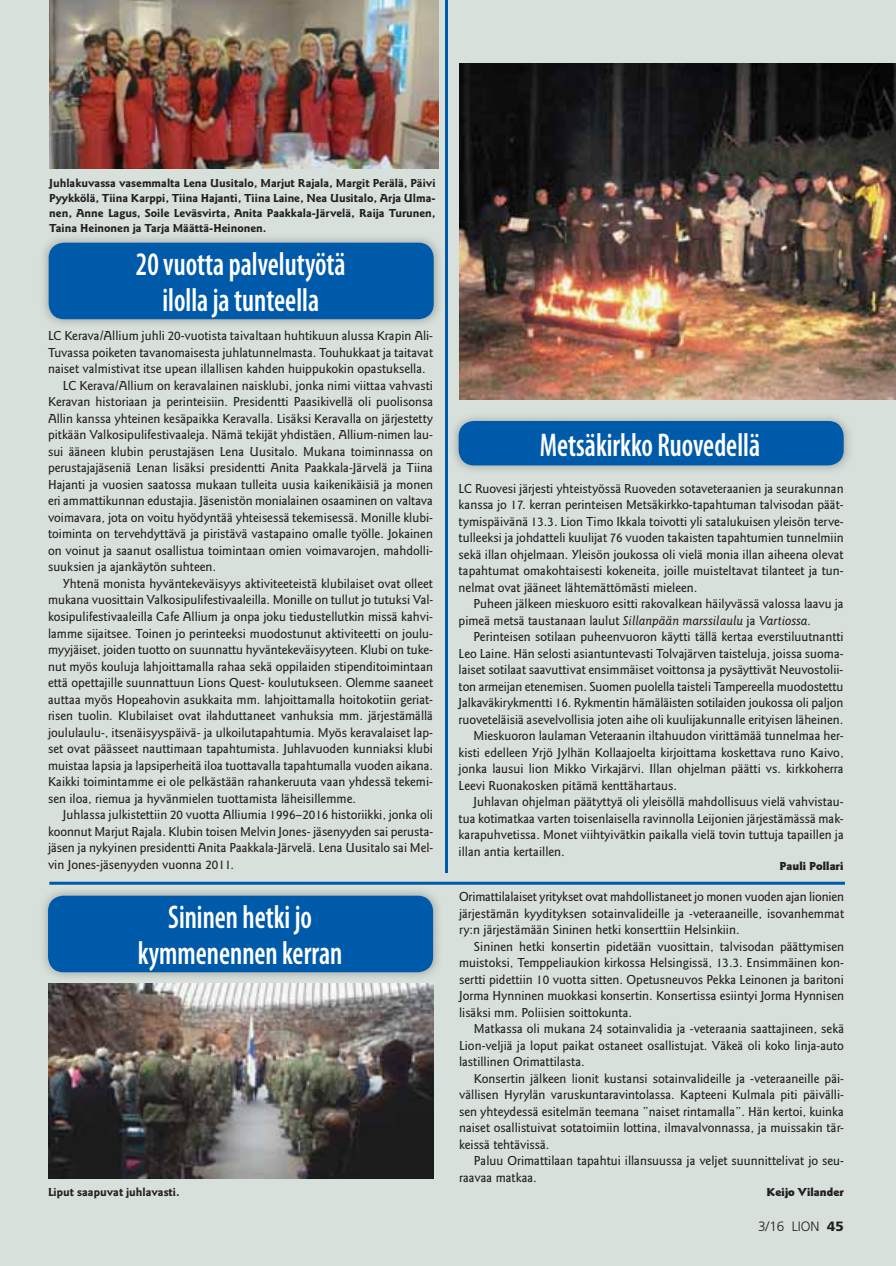
<style>
.page{position:relative;width:896px;height:1266px;background:#fff}
.page>*{position:absolute;margin:0;border:0;box-sizing:border-box;transform-origin:0 0}
.t1{font:600 condensed 33px/36px "Myriad Pro";color:#fff;text-align:center;scale:.85 1}
.t2{font:500 13.5px/16.5px "Goudy Sans";color:#231f20;text-align:justify}
.t3{font:300 13.5px "Frutiger LT Std";color:#231f20}
.t4{font:700 12px/15px "Goudy Sans";color:#231f20;text-align:justify}
.t5{font:900 12px "Goudy Sans";color:#231f20}
.s1{font-style:italic}
.s2{font-weight:900}
</style>
<div class="page">
<div style="left:0;top:0;width:895px;height:1265px;background:#d8e0dc"></div>
<img style="left:49px;top:0;width:389px;height:168px">
<img style="left:43px;top:238px;width:396px;height:86px">
<div style="left:49px;top:243px;width:384px;height:76px;background:#005aaa;border-radius:15px"></div>
<img style="left:454px;top:417px;width:395px;height:54px">
<div style="left:458px;top:421px;width:385px;height:44px;background:#005aaa;border-radius:15px"></div>
<img style="left:43px;top:891px;width:395px;height:86px">
<div style="left:48px;top:895px;width:385px;height:77px;background:#005aaa;border-radius:15px"></div>
<hr style="left:445px;top:0;width:3px;height:873px;background:#005aaa">
<hr style="left:49px;top:881px;width:795px;height:3px;background:#005aaa">
<img style="left:459px;top:64px;width:436px;height:336px">
<img style="left:48px;top:983px;width:385px;height:195px">
<p class="t4" style="left:49px;top:177px;width:388px">Juhlakuvassa vasemmalta Lena Uusitalo, Marjut Rajala, Margit Perälä, Päivi Pyykkölä, Tiina Karppi, Tiina Hajanti, Tiina Laine, Nea Uusitalo, Arja Ulma&shy;nen, Anne Lagus, Soile Leväsvirta, Anita Paakkala-Järvelä, Raija Turunen, Taina Heinonen ja Tarja Määttä-Heinonen.</p>
<h1 class="t1" style="left:136px;top:246px;width:248px">20 vuotta palvelutyötä ilolla ja tunteella</h1>
<p class="t2" style="left:48px;top:329px;width:386px">LC Kerava/Allium juhli 20-vuotista taivaltaan huhtikuun alussa Krapin Ali-</p>
<p class="t2" style="left:48px;top:345px;width:386px">Tuvassa poiketen tavanomaisesta juhlatunnelmasta. Touhukkaat ja taitavat</p>
<p class="t2" style="left:48px;top:362px;width:379px">naiset valmistivat itse upean illallisen kahden huippukokin opastuksella.</p>
<p class="t2" style="left:63px;top:378px;width:371px">LC Kerava/Allium on keravalainen naisklubi, jonka nimi viittaa vahvasti</p>
<p class="t2" style="left:48px;top:395px;width:386px">Keravan historiaan ja perinteisiin. Presidentti Paasikivellä oli puolisonsa</p>
<p class="t2" style="left:48px;top:411px;width:386px">Allin kanssa yhteinen kesäpaikka Keravalla. Lisäksi Keravalla on järjestetty</p>
<p class="t2" style="left:48px;top:428px;width:386px">pitkään Valkosipulifestivaaleja. Nämä tekijät yhdistäen, Allium-nimen lau-</p>
<p class="t2" style="left:48px;top:444px;width:386px">sui ääneen klubin perustajäsen Lena Uusitalo. Mukana toiminnassa on</p>
<p class="t2" style="left:48px;top:461px;width:386px">perustajajäseniä Lenan lisäksi presidentti Anita Paakkala-Järvelä ja Tiina</p>
<p class="t2" style="left:48px;top:477px;width:386px">Hajanti ja vuosien saatossa mukaan tulleita uusia kaikenikäisiä ja monen</p>
<p class="t2" style="left:48px;top:494px;width:386px">eri ammattikunnan edustajia. Jäsenistön monialainen osaaminen on valtava</p>
<p class="t2" style="left:48px;top:510px;width:386px">voimavara, jota on voitu hyödyntää yhteisessä tekemisessä. Monille klubi-</p>
<p class="t2" style="left:48px;top:527px;width:386px">toiminta on tervehdyttävä ja piristävä vastapaino omalle työlle. Jokainen</p>
<p class="t2" style="left:48px;top:543px;width:386px">on voinut ja saanut osallistua toimintaan omien voimavarojen, mahdolli-</p>
<p class="t2" style="left:48px;top:560px;width:170px">suuksien ja ajankäytön suhteen.</p>
<p class="t2" style="left:63px;top:576px;width:371px">Yhtenä monista hyväntekeväisyys aktiviteeteistä klubilaiset ovat olleet</p>
<p class="t2" style="left:48px;top:593px;width:386px">mukana vuosittain Valkosipulifestivaaleilla. Monille on tullut jo tutuksi Val-</p>
<p class="t2" style="left:48px;top:609px;width:386px">kosipulifestivaaleilla Cafe Allium ja onpa joku tiedustellutkin missä kahvi-</p>
<p class="t2" style="left:48px;top:626px;width:386px">lamme sijaitsee. Toinen jo perinteeksi muodostunut aktiviteetti on joulu-</p>
<p class="t2" style="left:48px;top:642px;width:386px">myyjäiset, joiden tuotto on suunnattu hyväntekeväisyyteen. Klubi on tuke-</p>
<p class="t2" style="left:48px;top:659px;width:386px">nut myös kouluja lahjoittamalla rahaa sekä oppilaiden stipenditoimintaan</p>
<p class="t2" style="left:48px;top:675px;width:386px">että opettajille suunnattuun Lions Quest- koulutukseen. Olemme saaneet</p>
<p class="t2" style="left:48px;top:692px;width:386px">auttaa myös Hopeahovin asukkaita mm. lahjoittamalla hoitokotiin geriat-</p>
<p class="t2" style="left:48px;top:708px;width:386px">risen tuolin. Klubilaiset ovat ilahduttaneet vanhuksia mm. järjestämällä</p>
<p class="t2" style="left:48px;top:725px;width:386px">joululaulu-, itsenäisyyspäivä- ja ulkoilutapahtumia. Myös keravalaiset lap-</p>
<p class="t2" style="left:48px;top:741px;width:386px">set ovat päässeet nauttimaan tapahtumista. Juhlavuoden kunniaksi klubi</p>
<p class="t2" style="left:48px;top:758px;width:386px">muistaa lapsia ja lapsiperheitä iloa tuottavalla tapahtumalla vuoden aikana.</p>
<p class="t2" style="left:48px;top:774px;width:386px">Kaikki toimintamme ei ole pelkästään rahankeruuta vaan yhdessä tekemi-</p>
<p class="t2" style="left:48px;top:791px;width:309px">sen iloa, riemua ja hyvänmielen tuottamista läheisillemme.</p>
<p class="t2" style="left:63px;top:807px;width:371px">Juhlassa julkistettiin 20 vuotta Alliumia 1996–2016 historiikki, jonka oli</p>
<p class="t2" style="left:48px;top:824px;width:386px">koonnut Marjut Rajala. Klubin toisen Melvin Jones- jäsenyyden sai perusta-</p>
<p class="t2" style="left:48px;top:840px;width:387px">jäsen ja nykyinen presidentti Anita Paakkala-Järvelä. Lena Uusitalo sai Mel-</p>
<p class="t2" style="left:48px;top:857px;width:187px">vin Jones-jäsenyyden vuonna 2011.</p>
<h1 class="t1" style="left:138px;top:898px;width:242px">Sininen hetki jo kymmenennen kerran</h1>
<h1 class="t1" style="left:539px;top:426px;width:261px">Metsäkirkko Ruovedellä</h1>
<p class="t2" style="left:458px;top:481px;width:386px">LC Ruovesi järjesti yhteistyössä Ruoveden sotaveteraanien ja seurakunnan kanssa jo 17. kerran perinteisen Metsäkirkko-tapahtuman talvisodan päät&shy;tymispäivänä 13.3. Lion Timo Ikkala toivotti yli satalukuisen yleisön terve&shy;tulleeksi ja johdatteli kuulijat 76 vuoden takaisten tapahtumien tunnelmiin sekä illan ohjelmaan. Yleisön joukossa oli vielä monia illan aiheena olevat tapahtumat omakohtaisesti kokeneita, joille muisteltavat tilanteet ja tun&shy;nelmat ovat jääneet lähtemättömästi mieleen.</p>
<p class="t2" style="left:458px;top:597px;width:386px;text-indent:15px">Puheen jälkeen mieskuoro esitti rakovalkean häilyvässä valossa laavu ja pimeä metsä taustanaan laulut <span class="s1">Sillanpään marssilaulu</span> ja <span class="s1">Vartiossa.</span></p>
<p class="t2" style="left:473px;top:630px;width:371px">Perinteisen sotilaan puheenvuoron käytti tällä kertaa everstiluutnantti</p>
<p class="t2" style="left:458px;top:646px;width:386px">Leo Laine. Hän selosti asiantuntevasti Tolvajärven taisteluja, joissa suoma-</p>
<p class="t2" style="left:458px;top:663px;width:386px">laiset sotilaat saavuttivat ensimmäiset voittonsa ja pysäyttivät Neuvostolii-</p>
<p class="t2" style="left:458px;top:679px;width:386px">ton armeijan etenemisen. Suomen puolella taisteli Tampereella muodostettu</p>
<p class="t2" style="left:458px;top:696px;width:386px">Jalkaväkirykmentti 16. Rykmentin hämäläisten sotilaiden joukossa oli paljon</p>
<p class="t2" style="left:458px;top:712px;width:386px">ruoveteläisiä asevelvollisia joten aihe oli kuulijakunnalle erityisen läheinen.</p>
<p class="t2" style="left:473px;top:729px;width:371px">Mieskuoron laulaman Veteraanin iltahuudon virittämää tunnelmaa her-</p>
<p class="t2" style="left:458px;top:745px;width:386px">kisti edelleen Yrjö Jylhän Kollaajoelta kirjoittama koskettava runo Kaivo,</p>
<p class="t2" style="left:458px;top:762px;width:386px">jonka lausui lion Mikko Virkajärvi. Illan ohjelman päätti vs. kirkkoherra</p>
<p class="t2" style="left:458px;top:778px;width:220px">Leevi Ruonakosken pitämä kenttähartaus.</p>
<p class="t2" style="left:473px;top:795px;width:371px">Juhlavan ohjelman päätyttyä oli yleisöllä mahdollisuus vielä vahvistau-</p>
<p class="t2" style="left:458px;top:811px;width:386px">tua kotimatkaa varten toisenlaisella ravinnolla Leijonien järjestämässä mak-</p>
<p class="t2" style="left:458px;top:828px;width:386px">karapuhvetissa. Monet viihtyivätkin paikalla vielä tovin tuttuja tapaillen ja</p>
<p class="t2" style="left:458px;top:844px;width:108px">illan antia kertaillen.</p>
<p class="t5" style="left:779px;top:861px;width:65px">Pauli Pollari</p>
<p class="t2" style="left:459px;top:889px;width:386px">Orimattilalaiset yritykset ovat mahdollistaneet jo monen vuoden ajan lionien järjestämän kyydityksen sotainvalideille ja -veteraaneille, isovanhemmat ry:n järjestämään Sininen hetki konserttiin Helsinkiin.</p>
<p class="t2" style="left:459px;top:939px;width:386px;text-indent:15px">Sininen hetki konsertin pidetään vuosittain, talvisodan päättymisen muistoksi, Temppeliaukion kirkossa Helsingissä, 13.3. Ensimmäinen kon&shy;sertti pidettiin 10 vuotta sitten. Opetusneuvos Pekka Leinonen ja baritoni Jorma Hynninen muokkasi konsertin. Konsertissa esiintyi Jorma Hynnisen lisäksi mm. Poliisien soittokunta.</p>
<p class="t2" style="left:459px;top:1021px;width:386px;text-indent:15px">Matkassa oli mukana 24 sotainvalidia ja -veteraania saattajineen, sekä Lion-veljiä ja loput paikat ostaneet osallistujat. Väkeä oli koko linja-auto lastillinen Orimattilasta.</p>
<p class="t2" style="left:459px;top:1071px;width:386px;text-indent:15px">Konsertin jälkeen lionit kustansi sotainvalideille ja -veteraaneille päi&shy;vällisen Hyrylän varuskuntaravintolassa. Kapteeni Kulmala piti päivälli&shy;sen yhteydessä esitelmän teemana ”naiset rintamalla”. Hän kertoi, kuinka naiset osallistuivat sotatoimiin lottina, ilmavalvonnassa, ja muissakin tär&shy;keissä tehtävissä.</p>
<p class="t2" style="left:459px;top:1153px;width:386px;text-indent:15px">Paluu Orimattilaan tapahtui illansuussa ja veljet suunnittelivat jo seu&shy;raavaa matkaa.</p>
<p class="t4" style="left:48px;top:1185px;width:133px">Liput saapuvat juhlavasti.</p>
<p class="t5" style="left:766px;top:1187px;width:79px">Keijo Vilander</p>
<p class="t3" style="left:758px;top:1219px;width:87px">3/16 LION <span class="s2">45</span></p>
</div>
